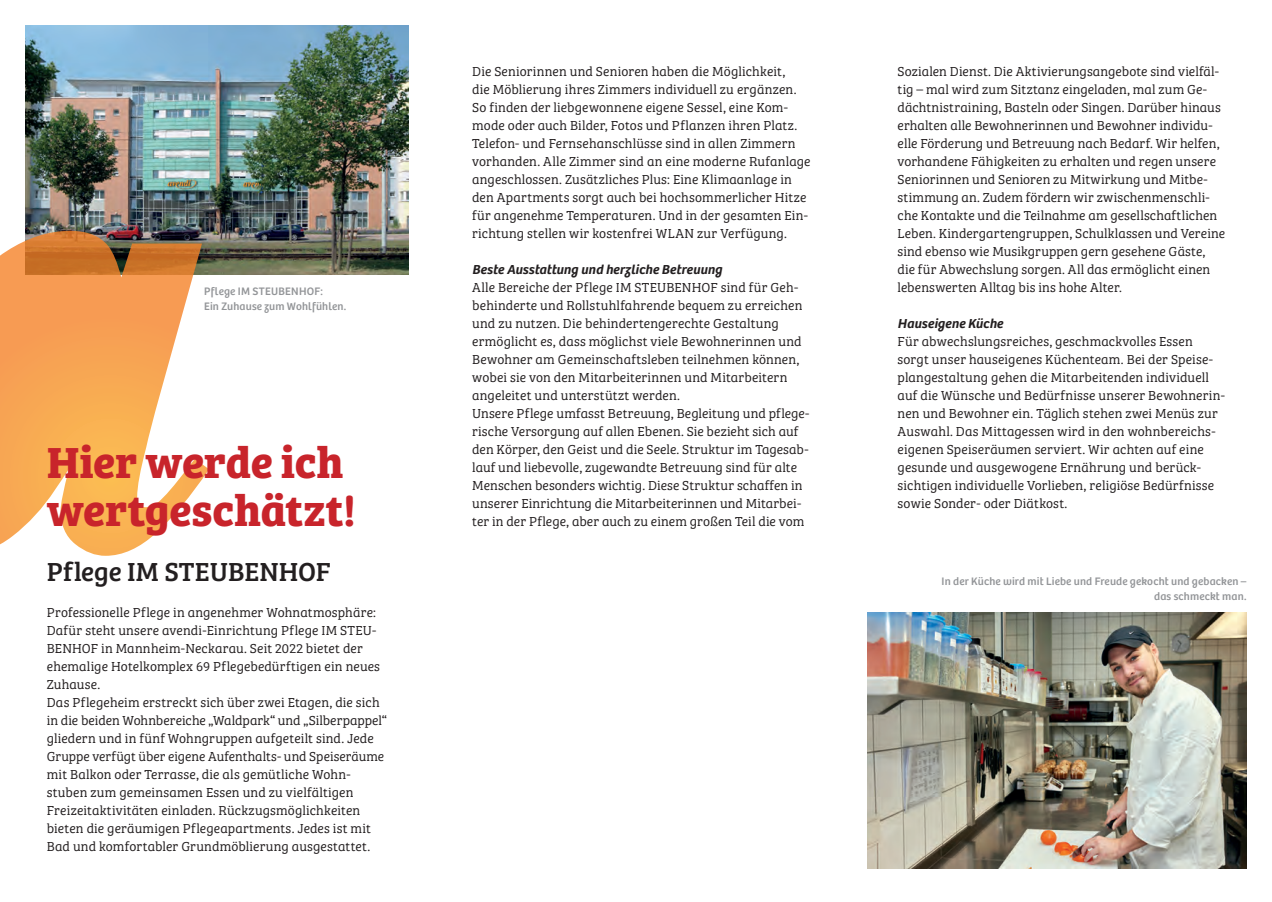
<style>
.page{position:relative;width:1272px;height:902px;background:#fff}
.page>*{position:absolute;margin:0;border:0;box-sizing:border-box;transform-origin:0 0}
.t1{font:700 45px/48px "Bree Serif";letter-spacing:-.005em;color:#c8242b}
.t2{font:27px "Bree Serif";color:#231f20}
.t3{font:13.5px/18px "Bree Serif Lt";letter-spacing:.01em;color:#231f20}
.t4{font:italic 600 13.5px "Bree";letter-spacing:.005em;color:#231f20}
.t5{font:11.25px/14.7px "Bree";letter-spacing:.015em;color:#939598}
</style>
<div class="page">
<img style="left:867px;top:612px;width:379px;height:256px">
<img style="left:26px;top:26px;width:382px;height:248px">
<svg style="left:0;top:231px;width:209px;height:324px"></svg>
<p class="t5" style="left:204px;top:284px;width:144px">Pflege IM STEUBENHOF:<br>Ein Zuhause zum Wohlfühlen.</p>
<h1 class="t1" style="left:47px;top:435px;width:311px">Hier werde ich wertgeschätzt!</h1>
<h2 class="t2" style="left:47px;top:551px;width:285px">Pflege IM STEUBENHOF</h2>
<p class="t3" style="left:47px;top:602px;width:341px">Professionelle Pflege in angenehmer Wohnatmosphäre:<br>Dafür steht unsere avendi-Einrichtung Pflege IM STEU-BENHOF in Mannheim-Neckarau. Seit 2022 bietet der ehemalige Hotelkomplex 69 Pflegebedürftigen ein neues Zuhause.<br>Das Pflegeheim erstreckt sich über zwei Etagen, die sich in die beiden Wohnbereiche „Waldpark“ und „Silberpappel“ gliedern und in fünf Wohngruppen aufgeteilt sind. Jede Gruppe verfügt über eigene Aufenthalts- und Speiseräume mit Balkon oder Terrasse, die als gemütliche Wohn&shy;stuben zum gemeinsamen Essen und zu vielfältigen Freizeitaktivitäten einladen. Rückzugsmöglichkeiten bieten die geräumigen Pflegeapartments. Jedes ist mit Bad und komfortabler Grundmöblierung ausgestattet.</p>
<p class="t3" style="left:472px;top:62px;width:340px">Die Seniorinnen und Senioren haben die Möglichkeit,<br>die Möblierung ihres Zimmers individuell zu ergänzen.<br>So finden der liebgewonnene eigene Sessel, eine Kom&shy;mode oder auch Bilder, Fotos und Pflanzen ihren Platz.<br>Telefon- und Fernsehanschlüsse sind in allen Zimmern vorhanden. Alle Zimmer sind an eine moderne Rufanlage angeschlossen. Zusätzliches Plus: Eine Klimaanlage in den Apartments sorgt auch bei hochsommerlicher Hitze für angenehme Temperaturen. Und in der gesamten Ein&shy;richtung stellen wir kostenfrei WLAN zur Verfügung.</p>
<p class="t4" style="left:472px;top:262px;width:251px">Beste Ausstattung und herzliche Betreuung</p>
<p class="t3" style="left:472px;top:278px;width:339px">Alle Bereiche der Pflege IM STEUBENHOF sind für Geh&shy;behinderte und Rollstuhlfahrende bequem zu erreichen und zu nutzen. Die behindertengerechte Gestaltung ermöglicht es, dass möglichst viele Bewohnerinnen und Bewohner am Gemeinschaftsleben teilnehmen können, wobei sie von den Mitarbeiterinnen und Mitarbeitern angeleitet und unterstützt werden.<br>Unsere Pflege umfasst Betreuung, Begleitung und pflege&shy;rische Versorgung auf allen Ebenen. Sie bezieht sich auf den Körper, den Geist und die Seele. Struktur im Tagesab&shy;lauf und liebevolle, zugewandte Betreuung sind für alte Menschen besonders wichtig. Diese Struktur schaffen in unserer Einrichtung die Mitarbeiterinnen und Mitarbei&shy;ter in der Pflege, aber auch zu einem großen Teil die vom</p>
<p class="t3" style="left:897px;top:62px;width:329px">Sozialen Dienst. Die Aktivierungsangebote sind vielfäl&shy;tig – mal wird zum Sitztanz eingeladen, mal zum Ge&shy;dächtnistraining, Basteln oder Singen. Darüber hinaus erhalten alle Bewohnerinnen und Bewohner individu&shy;elle Förderung und Betreuung nach Bedarf. Wir helfen, vorhandene Fähigkeiten zu erhalten und regen unsere Seniorinnen und Senioren zu Mitwirkung und Mitbe&shy;stimmung an. Zudem fördern wir zwischenmenschli&shy;che Kontakte und die Teilnahme am gesellschaftlichen Leben. Kindergartengruppen, Schulklassen und Vereine sind ebenso wie Musikgruppen gern gesehene Gäste, die für Abwechslung sorgen. All das ermöglicht einen lebenswerten Alltag bis ins hohe Alter.</p>
<p class="t4" style="left:897px;top:316px;width:107px">Hauseigene Küche</p>
<p class="t3" style="left:897px;top:332px;width:329px">Für abwechslungsreiches, geschmackvolles Essen sorgt unser hauseigenes Küchenteam. Bei der Speise&shy;plangestaltung gehen die Mitarbeitenden individuell auf die Wünsche und Bedürfnisse unserer Bewohnerin&shy;nen und Bewohner ein. Täglich stehen zwei Menüs zur Auswahl. Das Mittagessen wird in den wohnbereichs&shy;eigenen Speiseräumen serviert. Wir achten auf eine gesunde und ausgewogene Ernährung und berück&shy;sichtigen individuelle Vorlieben, religiöse Bedürfnisse sowie Sonder- oder Diätkost.</p>
<p class="t5" style="left:941px;top:574px;width:306px;text-align:right">In der Küche wird mit Liebe und Freude gekocht und gebacken – das schmeckt man.</p>
</div>
